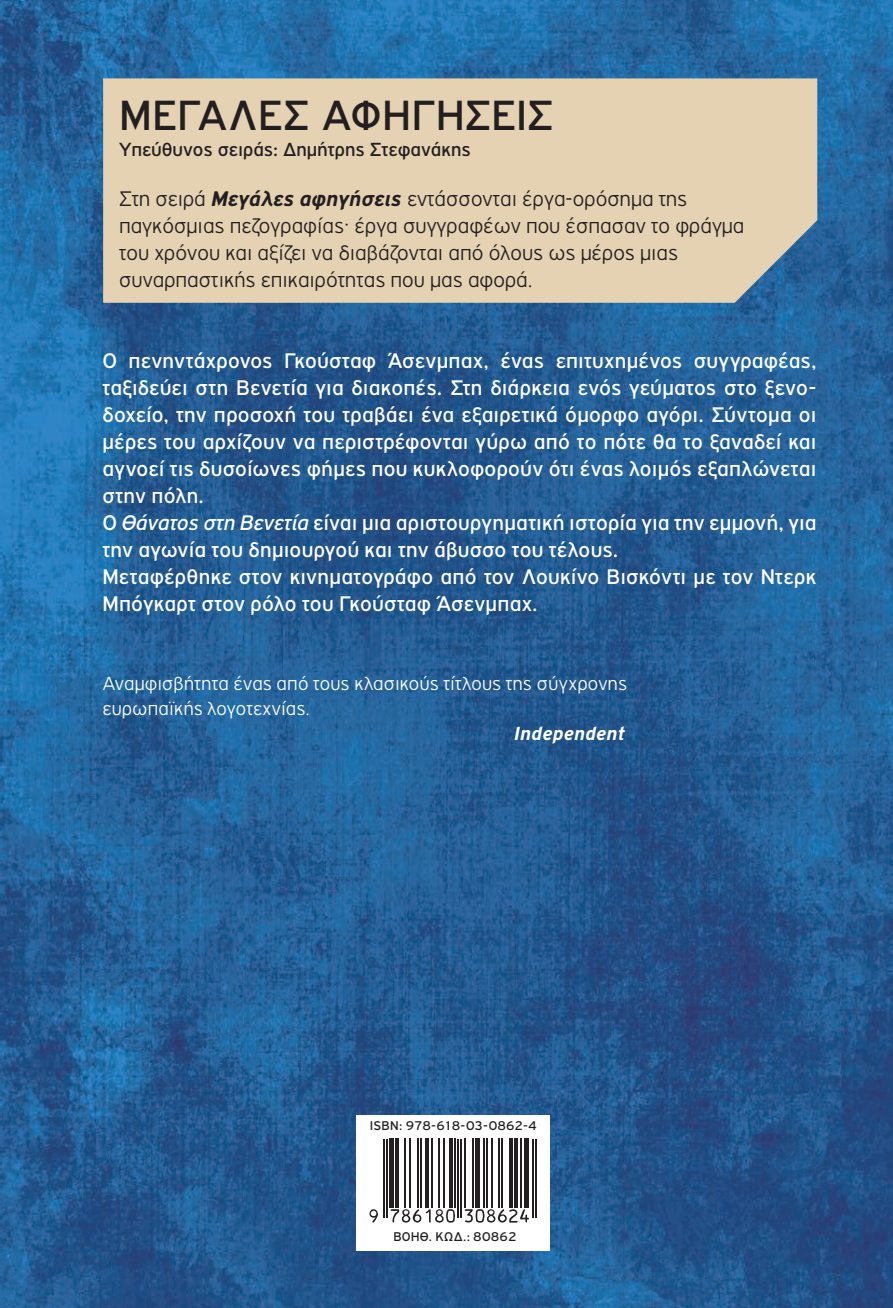
<style>
.page{position:relative;width:893px;height:1308px;background:#fff}
.page>*{position:absolute;margin:0;border:0;box-sizing:border-box;transform-origin:0 0}
.t1{font:45px "PF Highway Gothic";letter-spacing:.015em;color:#231f20}
.t2{font:22.5px/27px "PF Highway Gothic";letter-spacing:.01em;color:#fff}
.t3{font:300 22.5px/27px "PF Highway Gothic";color:#231f20}
.t4{font:300 20.25px "PF Highway Gothic";letter-spacing:.005em;color:#fff}
.t5{font:20.25px "PF Highway Gothic";color:#231f20}
.t6{font:italic 700 20.25px "PF Highway Gothic";letter-spacing:.015em;color:#fff}
.t7{font:13.5px "PF Highway Gothic";color:#231f20}
.t8{font:13.5px "PF Highway Gothic";letter-spacing:.02em;color:#231f20}
.s1{font-weight:700;font-style:italic}
.s2{font-style:italic}
</style>
<div class="page">
<img style="left:0;top:0;width:893px;height:1307px">
<div style="left:103px;top:78px;width:714px;height:225px;background:#e4d2b3"></div>
<div style="left:356px;top:1114px;width:194px;height:136px;background:#fff"></div>
<hr style="left:383px;top:1138px;width:1px;height:79px;background:#231f20">
<hr style="left:386px;top:1138px;width:2px;height:79px;background:#231f20">
<div style="left:389px;top:1138px;width:5px;height:70px;background:#231f20"></div>
<hr style="left:396px;top:1138px;width:3px;height:70px;background:#231f20">
<hr style="left:404px;top:1138px;width:2px;height:70px;background:#231f20">
<hr style="left:409px;top:1138px;width:1px;height:70px;background:#231f20">
<hr style="left:417px;top:1138px;width:1px;height:70px;background:#231f20">
<hr style="left:420px;top:1138px;width:2px;height:70px;background:#231f20">
<hr style="left:425px;top:1138px;width:3px;height:70px;background:#231f20">
<hr style="left:431px;top:1138px;width:2px;height:70px;background:#231f20">
<hr style="left:438px;top:1138px;width:2px;height:70px;background:#231f20">
<hr style="left:443px;top:1138px;width:1px;height:70px;background:#231f20">
<hr style="left:449px;top:1138px;width:3px;height:70px;background:#231f20">
<hr style="left:454px;top:1138px;width:2px;height:70px;background:#231f20">
<hr style="left:457px;top:1138px;width:2px;height:79px;background:#231f20">
<hr style="left:461px;top:1138px;width:1px;height:79px;background:#231f20">
<hr style="left:464px;top:1138px;width:1px;height:70px;background:#231f20">
<hr style="left:472px;top:1138px;width:2px;height:70px;background:#231f20">
<div style="left:475px;top:1138px;width:5px;height:70px;background:#231f20"></div>
<hr style="left:483px;top:1138px;width:2px;height:70px;background:#231f20">
<hr style="left:487px;top:1138px;width:1px;height:70px;background:#231f20">
<hr style="left:491px;top:1138px;width:2px;height:70px;background:#231f20">
<hr style="left:498px;top:1138px;width:1px;height:70px;background:#231f20">
<hr style="left:501px;top:1138px;width:2px;height:70px;background:#231f20">
<hr style="left:509px;top:1138px;width:3px;height:70px;background:#231f20">
<hr style="left:514px;top:1138px;width:3px;height:70px;background:#231f20">
<hr style="left:521px;top:1138px;width:1px;height:70px;background:#231f20">
<div style="left:524px;top:1138px;width:5px;height:70px;background:#231f20"></div>
<hr style="left:532px;top:1138px;width:1px;height:79px;background:#231f20">
<hr style="left:535px;top:1138px;width:2px;height:79px;background:#231f20">
<svg style="left:391px;top:1209px;width:64px;height:13px"></svg>
<svg style="left:465px;top:1209px;width:64px;height:13px"></svg>
<svg style="left:369px;top:1209px;width:9px;height:13px"></svg>
<svg style="left:0;top:0;width:2px;height:8px"></svg>
<p class="t1" style="left:119px;top:91px;width:435px">ΜΕΓΑΛΕΣ ΑΦΗΓΗΣΕΙΣ</p>
<p class="t5" style="left:119px;top:139px;width:353px">Υπεύθυνος σειράς: Δημήτρης Στεφανάκης</p>
<p class="t3" style="left:119px;top:185px;width:627px">Στη σειρά <span class="s1">Μεγάλες αφηγήσεις</span> εντάσσονται έργα-ορόσημα της παγκόσμιας πεζογραφίας∙ έργα συγγραφέων που έσπασαν το φράγμα του χρόνου και αξίζει να διαβάζονται από όλους ως μέρος μιας συναρπαστικής επικαιρότητας που μας αφορά.</p>
<p class="t2" style="left:102px;top:347px;width:716px">Ο πενηντάχρονος Γκούσταφ Άσενμπαχ, ένας επιτυχημένος συγγραφέας, ταξιδεύει στη Βενετία για διακοπές. Στη διάρκεια ενός γεύματος στο ξενο&shy;δοχείο, την προσοχή του τραβάει ένα εξαιρετικά όμορφο αγόρι. Σύντομα οι μέρες του αρχίζουν να περιστρέφονται γύρω από το πότε θα το ξαναδεί και αγνοεί τις δυσοίωνες φήμες που κυκλοφορούν ότι ένας λοιμός εξαπλώνεται στην πόλη.<br>Ο <span class="s2">Θάνατος στη Βενετία</span> είναι μια αριστουργηματική ιστορία για την εμμονή, για την αγωνία του δημιουργού και την άβυσσο του τέλους.<br>Μεταφέρθηκε στον κινηματογράφο από τον Λουκίνο Βισκόντι με τον Ντερκ Μπόγκαρτ στον ρόλο του Γκούσταφ Άσενμπαχ.</p>
<p class="t4" style="left:102px;top:673px;width:526px">Αναμφισβήτητα ένας από τους κλασικούς τίτλους της σύγχρονης</p>
<p class="t4" style="left:102px;top:697px;width:209px">ευρωπαϊκής λογοτεχνίας.</p>
<p class="t6" style="left:514px;top:722px;width:112px">Independent</p>
<p class="t7" style="left:370px;top:1118px;width:168px">ISBN: 978-618-03-0862-4</p>
<p class="t8" style="left:393px;top:1229px;width:125px">ΒΟΗΘ. ΚΩΔ.: 80862</p>
</div>
